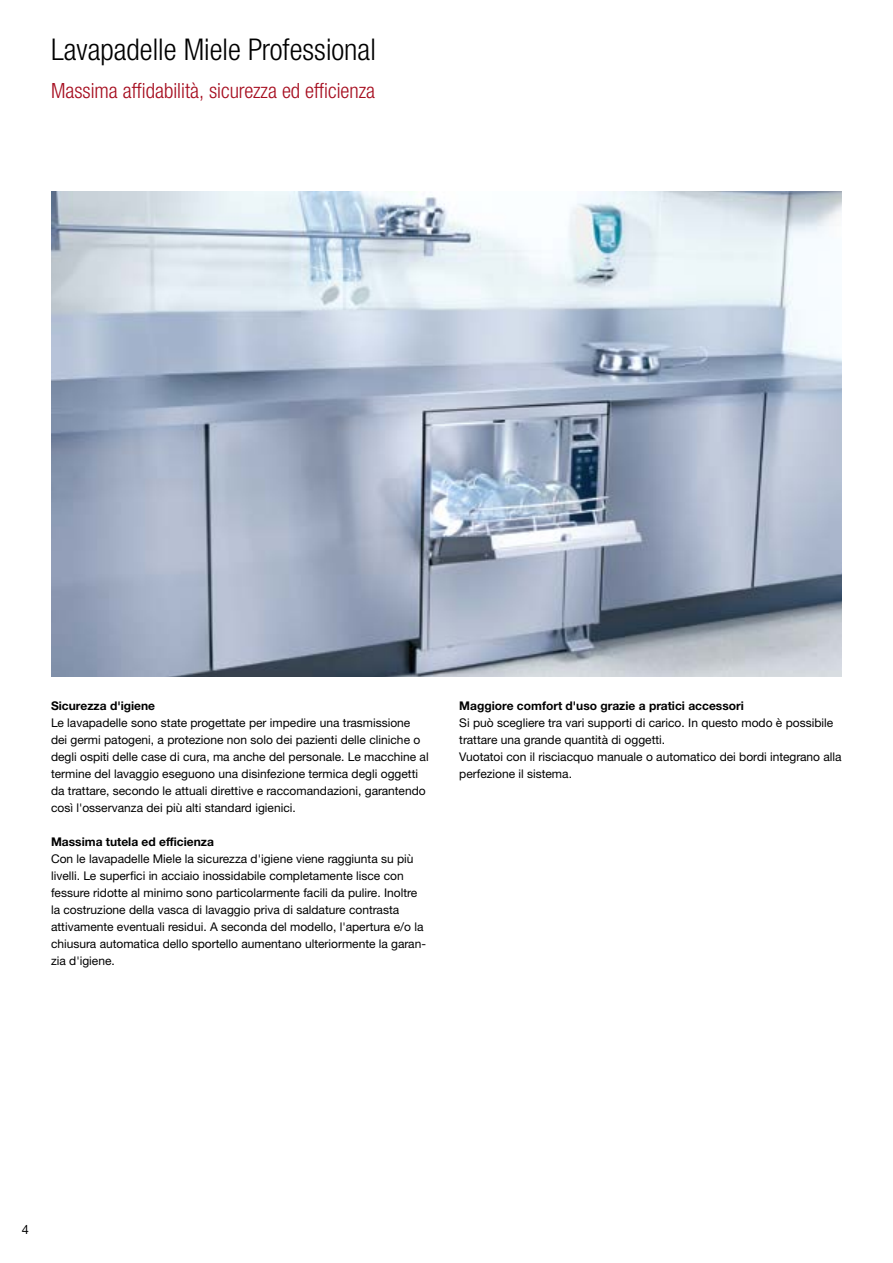
<style>
.page{position:relative;width:893px;height:1263px;background:#fff}
.page>*{position:absolute;margin:0;border:0;box-sizing:border-box;transform-origin:0 0}
.t1{font:300 condensed 30px "Helvetica Neue LTW1 G";color:#000}
.t2{font:300 condensed 21px "Helvetica Neue LTW1 G";color:#a60d1f}
.t3{font:12.75px "Helvetica Neue LTW1 G";color:#000}
.t4{font:12px/17px "Helvetica Neue LTW1 G";color:#000}
.t5{font:700 12px "Helvetica Neue LTW1 G";color:#000}
</style>
<div class="page">
<img style="left:51px;top:192px;width:791px;height:484px">
<h1 class="t1" style="left:51px;top:32px;width:326px">Lavapadelle Miele Professional</h1>
<h2 class="t2" style="left:51px;top:78px;width:326px">Massima affidabilità, sicurezza ed efficienza</h2>
<p class="t5" style="left:51px;top:698px;width:106px">Sicurezza d'igiene</p>
<p class="t4" style="left:51px;top:714px;width:379px">Le lavapadelle sono state progettate per impedire una trasmissione dei germi patogeni, a protezione non solo dei pazienti delle cliniche o degli ospiti delle case di cura, ma anche del personale. Le macchine al termine del lavaggio eseguono una disinfezione termica degli oggetti da trattare, secondo le attuali direttive e raccomandazioni, garantendo così l'osservanza dei più alti standard igienici.</p>
<p class="t5" style="left:51px;top:834px;width:164px">Massima tutela ed efficienza</p>
<p class="t4" style="left:51px;top:850px;width:376px">Con le lavapadelle Miele la sicurezza d'igiene viene raggiunta su più livelli. Le superfici in acciaio inossidabile completamente lisce con fessure ridotte al minimo sono particolarmente facili da pulire. Inoltre la costruzione della vasca di lavaggio priva di saldature contrasta attivamente eventuali residui. A seconda del modello, l'apertura e/o la chiusura automatica dello sportello aumentano ulteriormente la garan&shy;zia d'igiene.</p>
<p class="t5" style="left:459px;top:698px;width:286px">Maggiore comfort d'uso grazie a pratici accessori</p>
<p class="t4" style="left:459px;top:714px;width:384px">Si può scegliere tra vari supporti di carico. In questo modo è possibile trattare una grande quantità di oggetti.<br>Vuotatoi con il risciacquo manuale o automatico dei bordi integrano alla perfezione il sistema.</p>
<p class="t3" style="left:22px;top:1221px;width:9px">4</p>
</div>
